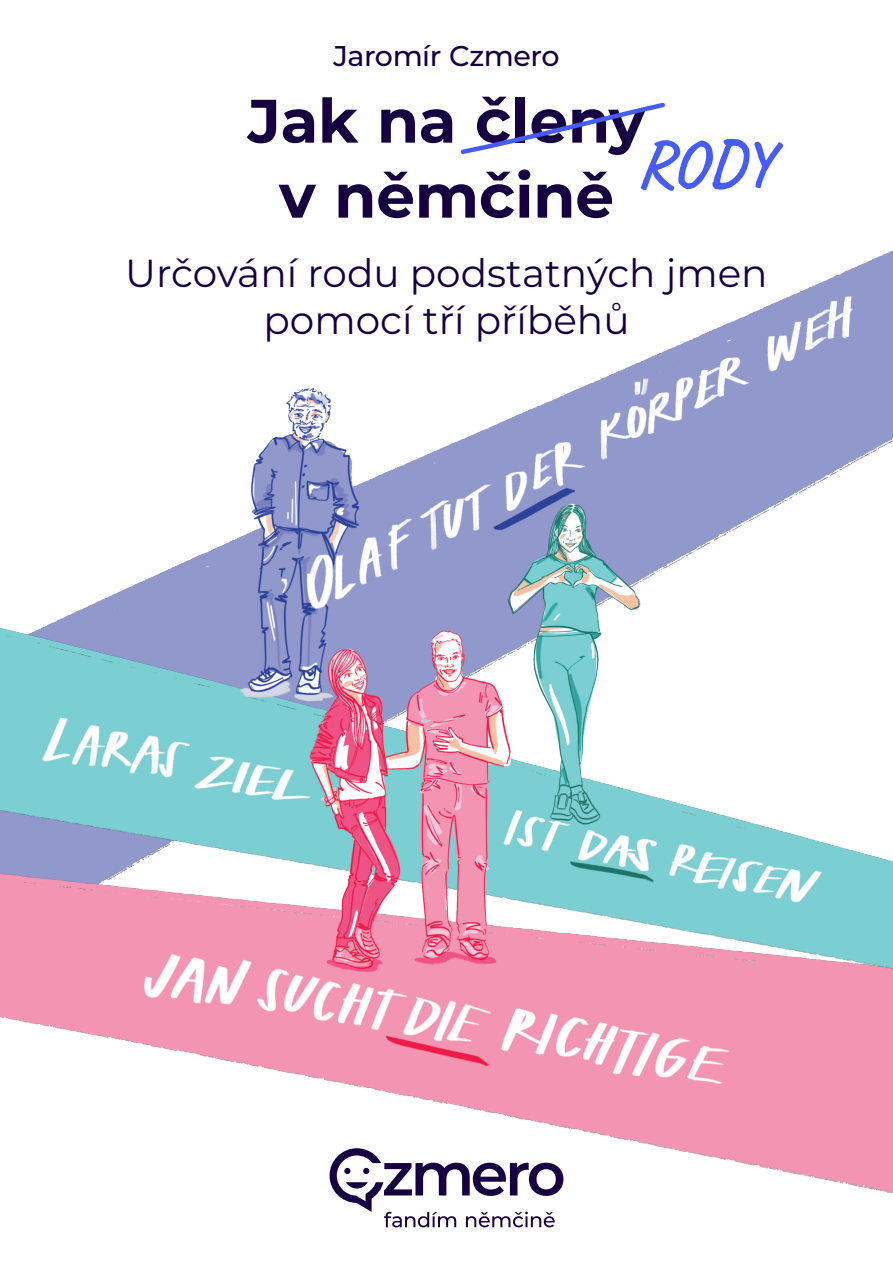
<style>
.page{position:relative;width:893px;height:1263px;background:#fff}
.page>*{position:absolute;margin:0;border:0;box-sizing:border-box;transform-origin:0 0}
.t1{font:700 66.75px "Caveat";color:#455cfa}
.t2{font:700 61.2px/75px "Montserrat";color:#170042;text-align:center}
.t3{font:39px/46.8px "Montserrat";color:#160042;text-align:center}
.t4{font:500 28.5px "Montserrat";letter-spacing:-.02em;color:#170042}
</style>
<div class="page">
<img style="left:0;top:102px;width:893px;height:1124px">
<p class="t4" style="left:333px;top:36px;width:228px">Jaromír Czmero</p>
<p class="t2" style="left:248px;top:80px;width:399px">Jak na členy v němčině</p>
<p class="t3" style="left:125px;top:248px;width:644px">Určování rodu podstatných jmen pomocí tří příběhů</p>
<p class="t1" style="left:636px;top:120px;width:140px">RODY</p>
</div>
